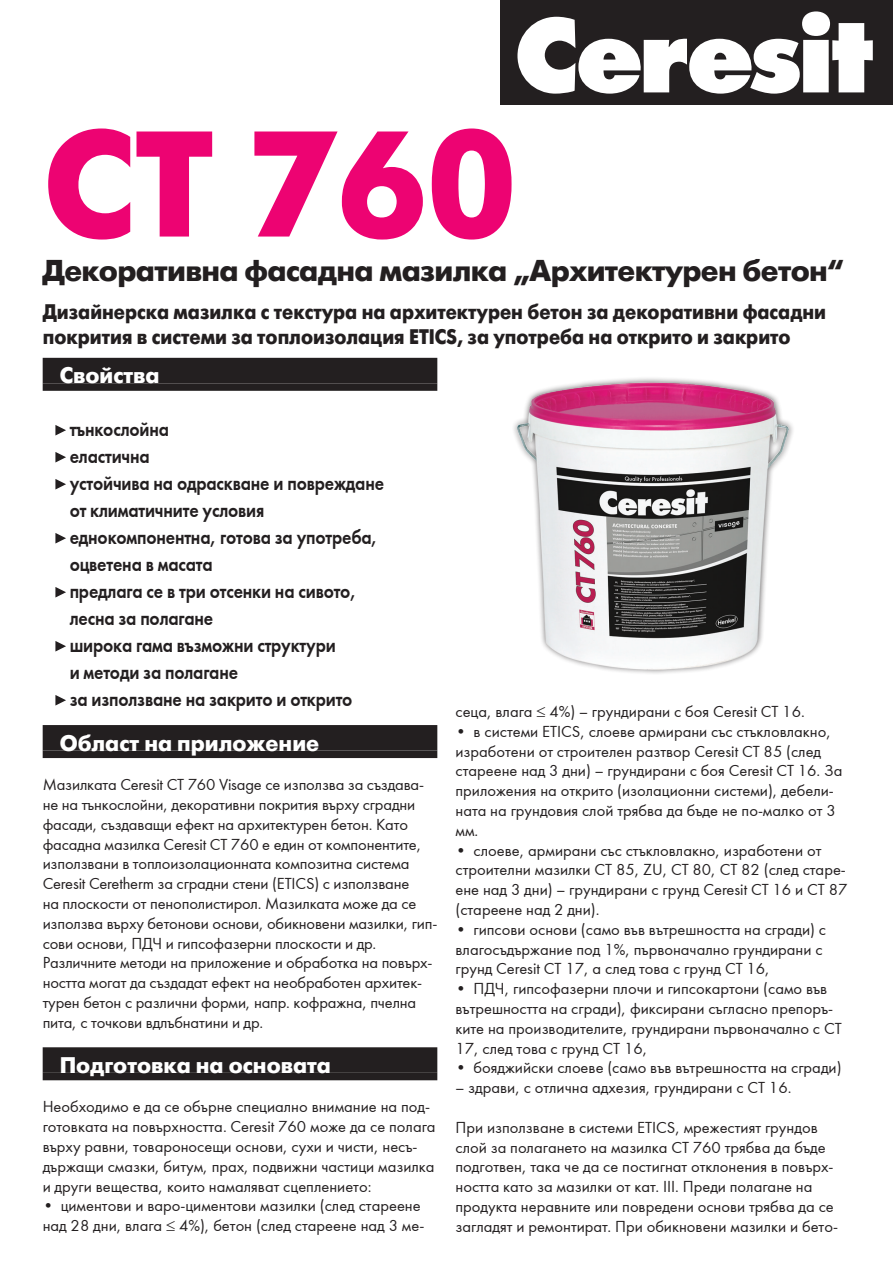
<style>
.page{position:relative;width:893px;height:1263px;background:#fff}
.page>*{position:absolute;margin:0;border:0;box-sizing:border-box;transform-origin:0 0}
.Zaglavie{font:700 150px "Futura Cyr";color:#ed0372}
.podzaglavie_New{font:700 30px "Futura Cyr";letter-spacing:-.02em;color:#231f20}
.Вътрешно_заглавие{font:700 22.5px "Futura Cyr";color:#fff}
.podzaglavie_New_1{font:700 21px/25.5px "Futura Cyr";color:#231f20;scale:.9 1}
.kare{font:20.85px/27px "Futura Demi C";letter-spacing:-.01em;color:#231f20;scale:.86 1}
.t1{font:16.5px/19.8px "Futura Book C";color:#231f20}
</style>
<div class="page">
<div style="left:43px;top:358px;width:394px;height:25px;background:#231f20"></div>
<div style="left:43px;top:383px;width:394px;height:8px;background:#231f20"></div>
<div style="left:43px;top:725px;width:394px;height:25px;background:#231f20"></div>
<div style="left:43px;top:750px;width:394px;height:8px;background:#231f20"></div>
<div style="left:43px;top:1047px;width:394px;height:26px;background:#231f20"></div>
<div style="left:43px;top:1073px;width:394px;height:7px;background:#231f20"></div>
<svg style="left:55px;top:425px;width:11px;height:10px"></svg>
<svg style="left:55px;top:452px;width:11px;height:10px"></svg>
<svg style="left:55px;top:479px;width:11px;height:10px"></svg>
<svg style="left:55px;top:533px;width:11px;height:10px"></svg>
<svg style="left:55px;top:587px;width:11px;height:10px"></svg>
<svg style="left:55px;top:641px;width:11px;height:10px"></svg>
<svg style="left:55px;top:695px;width:11px;height:10px"></svg>
<div style="left:501px;top:0;width:392px;height:104px;background:#231f20"></div>
<svg style="left:517px;top:11px;width:356px;height:83px"></svg>
<img style="left:514px;top:378px;width:279px;height:296px">
<p class="Zaglavie" style="left:43px;top:101px;width:474px">CT 760</p>
<p class="podzaglavie_New" style="left:43px;top:254px;width:803px">Декоративна фасадна мазилка „Архитектурен бетон“</p>
<p class="podzaglavie_New_1" style="left:43px;top:299px;width:872px">Дизайнерска мазилка с текстура на архитектурен бетон за декоративни фасадни покрития в системи за топлоизолация ETICS, за употреба на открито и закрито</p>
<p class="Вътрешно_заглавие" style="left:60px;top:363px;width:101px">Свойства</p>
<p class="kare" style="left:70px;top:415px;width:117px">тънкослойна</p>
<p class="kare" style="left:70px;top:442px;width:95px">еластична</p>
<p class="kare" style="left:70px;top:469px;width:367px">устойчива на одраскване и повреждане от климатичните условия</p>
<p class="kare" style="left:70px;top:523px;width:359px">еднокомпонентна, готова за употреба, оцветена в масата</p>
<p class="kare" style="left:70px;top:577px;width:335px">предлага се в три отсенки на сивото, лесна за полагане</p>
<p class="kare" style="left:70px;top:631px;width:311px">широка гама възможни структури и методи за полагане</p>
<p class="kare" style="left:70px;top:685px;width:330px">за използване на закрито и открито</p>
<p class="Вътрешно_заглавие" style="left:60px;top:730px;width:261px">Област на приложение</p>
<p class="t1" style="left:43px;top:775px;width:396px">Мазилката Ceresit CT 760 Visage се използва за създава&shy;не на тънкослойни, декоративни покрития върху сградни фасади, създаващи ефект на архитектурен бетон. Като фасадна мазилка Ceresit CT 760 е един от компонентите, използвани в топлоизолационната композитна система Ceresit Ceretherm за сградни стени (ETICS) с използване<br>на плоскости от пенополистирол. Мазилката може да се използва върху бетонови основи, обикновени мазилки, гип&shy;сови основи, ПДЧ и гипсофазерни плоскости и др.</p>
<p class="t1" style="left:43px;top:953px;width:391px">Различните методи на приложение и обработка на повърх&shy;ността могат да създадат ефект на необработен архитек&shy;турен бетон с различни форми, напр. кофражна, пчелна пита, с точкови вдлъбнатини и др.</p>
<p class="Вътрешно_заглавие" style="left:60px;top:1052px;width:273px">Подготовка на основата</p>
<p class="t1" style="left:43px;top:1097px;width:394px">Необходимо е да се обърне специално внимание на под&shy;готовката на повърхността. Ceresit 760 може да се полага върху равни, товароносещи основи, сухи и чисти, несъ&shy;държащи смазки, битум, прах, подвижни частици мазилка и други вещества, които намаляват сцеплението:</p>
<p class="t1" style="left:43px;top:1196px;width:383px">• циментови и варо-циментови мазилки (след стареене над 28 дни, влага ≤ 4%), бетон (след стареене над 3 ме-</p>
<p class="t1" style="left:455px;top:702px;width:351px">сеца, влага ≤ 4%) – грундирани с боя Ceresit CT 16.</p>
<p class="t1" style="left:455px;top:722px;width:388px">• в системи ETICS, слоеве армирани със стъкловлакно, изработени от строителен разтвор Ceresit CT 85 (след стареене над 3 дни) – грундирани с боя Ceresit CT 16. За приложения на открито (изолационни системи), дебели&shy;ната на грундовия слой трябва да бъде не по-малко от 3 мм.</p>
<p class="t1" style="left:455px;top:840px;width:393px">• слоеве, армирани със стъкловлакно, изработени от строителни мазилки CT 85, ZU, CT 80, CT 82 (след старе&shy;ене над 3 дни) – грундирани с грунд Ceresit CT 16 и CT 87 (стареене над 2 дни).</p>
<p class="t1" style="left:455px;top:920px;width:372px">• гипсови основи (само във вътрешността на сгради) с влагосъдържание под 1%, първоначално грундирани с грунд Ceresit CT 17, а след това с грунд CT 16,</p>
<p class="t1" style="left:455px;top:979px;width:388px">• ПДЧ, гипсофазерни плочи и гипсокартони (само във вътрешността на сгради), фиксирани съгласно препоръ&shy;ките на производителите, грундирани първоначално с CT 17, след това с грунд CT 16,</p>
<p class="t1" style="left:455px;top:1058px;width:388px">• бояджийски слоеве (само във вътрешността на сгради)</p>
<p class="t1" style="left:455px;top:1078px;width:337px">– здрави, с отлична адхезия, грундирани с CT 16.</p>
<p class="t1" style="left:455px;top:1118px;width:384px">При използване в системи ETICS, мрежестият грундов слой за полагането на мазилка CT 760 трябва да бъде подготвен, така че да се постигнат отклонения в повърх&shy;ността като за мазилки от кат. III. Преди полагане на продукта неравните или повредени основи трябва да се загладят и ремонтират. При обикновени мазилки и бето-</p>
</div>
